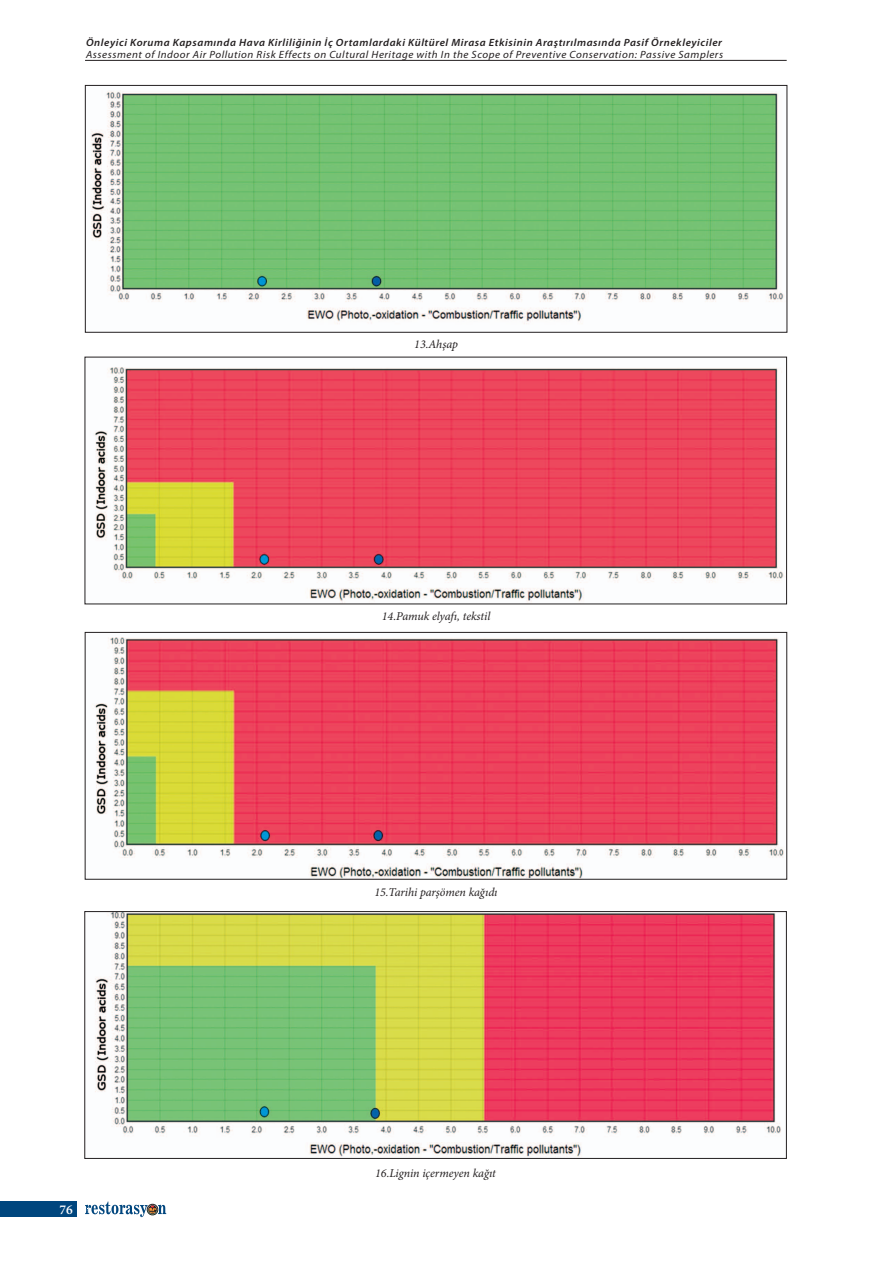
<style>
.page{position:relative;width:893px;height:1263px;background:#fff}
.page>*{position:absolute;margin:0;border:0;box-sizing:border-box;transform-origin:0 0}
.t1{font:600 13.5px "Minion Pro";color:#fff}
.ResimAlti{font:italic 12px "Minion Pro";letter-spacing:-.005em;color:#231f20}
.t2{font:italic 10.5px "Myriad Pro";letter-spacing:.05em;color:#231f20;scale:1.05 1}
.t3{font:italic 600 10.5px "Myriad Pro";letter-spacing:.05em;color:#231f20;scale:1.05 1}
</style>
<div class="page">
<div style="left:0;top:1202px;width:77px;height:15px;background:#00467e"></div>
<svg style="left:85px;top:1201px;width:81px;height:16px"></svg>
<hr style="left:85px;top:60px;width:702px;height:1px;background:#231f20">
<img style="left:90px;top:90px;width:694px;height:234px">
<div style="left:85px;top:85px;width:702px;height:248px;border:1px solid #231f20"></div>
<img style="left:94px;top:367px;width:690px;height:235px">
<img style="left:94px;top:637px;width:690px;height:241px">
<div style="left:85px;top:632px;width:702px;height:248px;border:1px solid #231f20"></div>
<img style="left:95px;top:913px;width:686px;height:244px">
<div style="left:84px;top:911px;width:703px;height:248px;border:1px solid #231f20"></div>
<p class="t3" style="left:86px;top:36px;width:607px">Önleyici Koruma Kapsamında Hava Kirliliğinin İç Ortamlardaki Kültürel Mirasa Etkisinin Araştırılmasında Pasif Örnekleyiciler</p>
<p class="t2" style="left:86px;top:48px;width:608px">Assessment of Indoor Air Pollution Risk Effects on Cultural Heritage with In the Scope of Preventive Conservation: Passive Samplers</p>
<p class="t1" style="left:60px;top:1200px;width:15px">76</p>
<p class="ResimAlti" style="left:414px;top:336px;width:45px">13.Ahşap</p>
<p class="ResimAlti" style="left:382px;top:608px;width:110px">14.Pamuk elyafı, tekstil</p>
<p class="ResimAlti" style="left:374px;top:884px;width:125px">15.Tarihi parşömen kağıdı</p>
<p class="ResimAlti" style="left:375px;top:1165px;width:122px">16.Lignin içermeyen kağıt</p>
</div>
